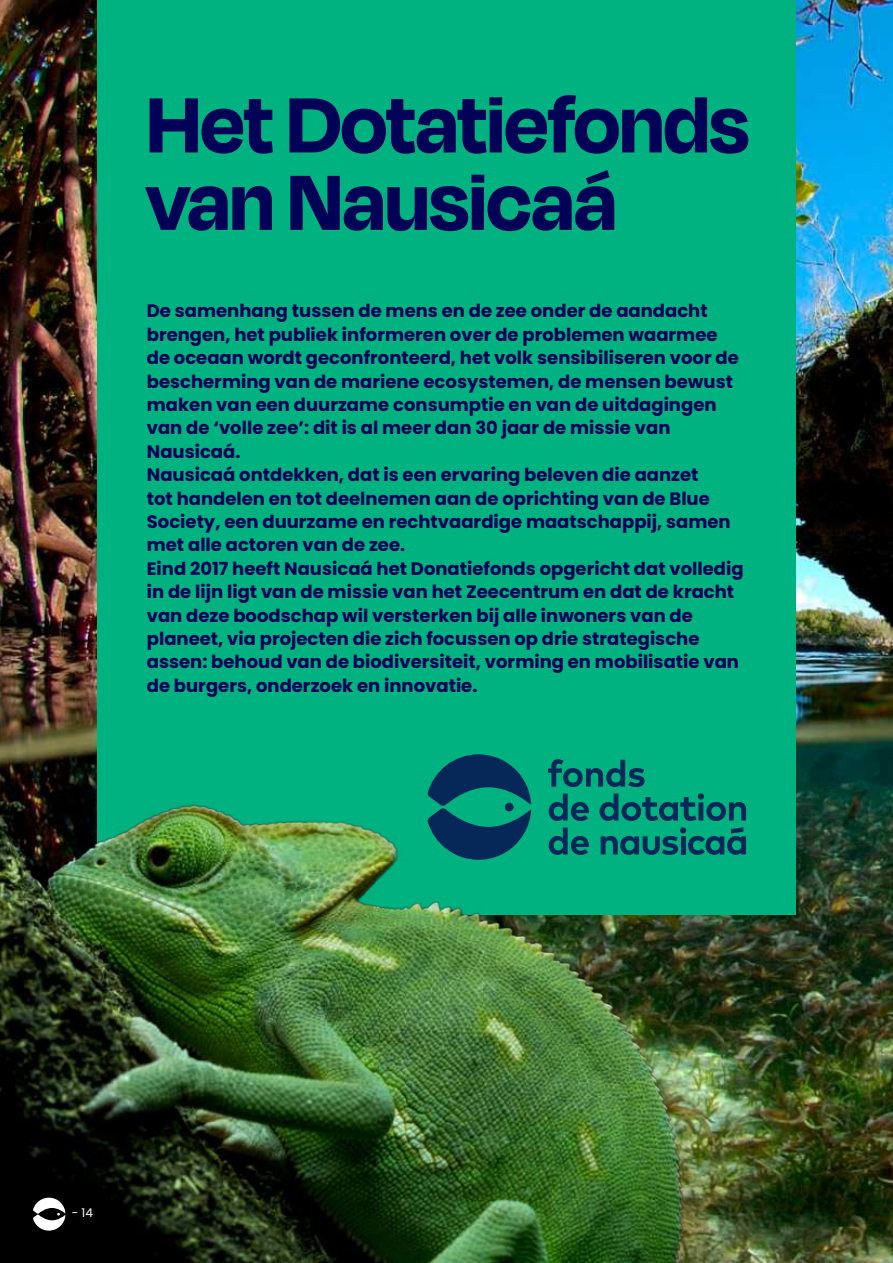
<style>
.page{position:relative;width:893px;height:1263px;background:#fff}
.page>*{position:absolute;margin:0;border:0;box-sizing:border-box;transform-origin:0 0}
.t1{font:700 90px/77.4px "Degular Display";color:#000057}
.t2{font:700 18px/23.4px "Poppins";color:#000057}
.t3{font:12px "Poppins";color:#fff}
</style>
<div class="page">
<img style="left:0;top:0;width:893px;height:1263px">
<div style="left:98px;top:0;width:698px;height:915px;background:#00b280"></div>
<img style="left:0;top:680px;width:837px;height:583px">
<svg style="left:33px;top:1198px;width:32px;height:32px"></svg>
<svg style="left:427px;top:754px;width:104px;height:106px"></svg>
<div style="left:505px;top:803px;width:9px;height:8px;background:#052859;border-radius:50%"></div>
<svg style="left:548px;top:759px;width:97px;height:28px"></svg>
<svg style="left:549px;top:794px;width:40px;height:27px"></svg>
<svg style="left:599px;top:793px;width:147px;height:28px"></svg>
<svg style="left:549px;top:827px;width:40px;height:28px"></svg>
<svg style="left:601px;top:827px;width:145px;height:28px"></svg>
<h1 class="t1" style="left:147px;top:90px;width:604px">Het Dotatiefonds van Nausicaá</h1>
<p class="t2" style="left:147px;top:300px;width:598px">De samenhang tussen de mens en de zee onder de aandacht brengen, het publiek informeren over de problemen waarmee de oceaan wordt geconfronteerd, het volk sensibiliseren voor de bescherming van de mariene ecosystemen, de mensen bewust maken van een duurzame consumptie en van de uitdagingen van de ‘volle zee’: dit is al meer dan 30 jaar de missie van Nausicaá.<br>Nausicaá ontdekken, dat is een ervaring beleven die aanzet<br>tot handelen en tot deelnemen aan de oprichting van de Blue Society, een duurzame en rechtvaardige maatschappij, samen met alle actoren van de zee.<br>Eind 2017 heeft Nausicaá het Donatiefonds opgericht dat volledig in de lijn ligt van de missie van het Zeecentrum en dat de kracht van deze boodschap wil versterken bij alle inwoners van de planeet, via projecten die zich focussen op drie strategische assen: behoud van de biodiversiteit, vorming en mobilisatie van de burgers, onderzoek en innovatie.</p>
<p class="t3" style="left:72px;top:1206px;width:23px">- 14</p>
</div>
